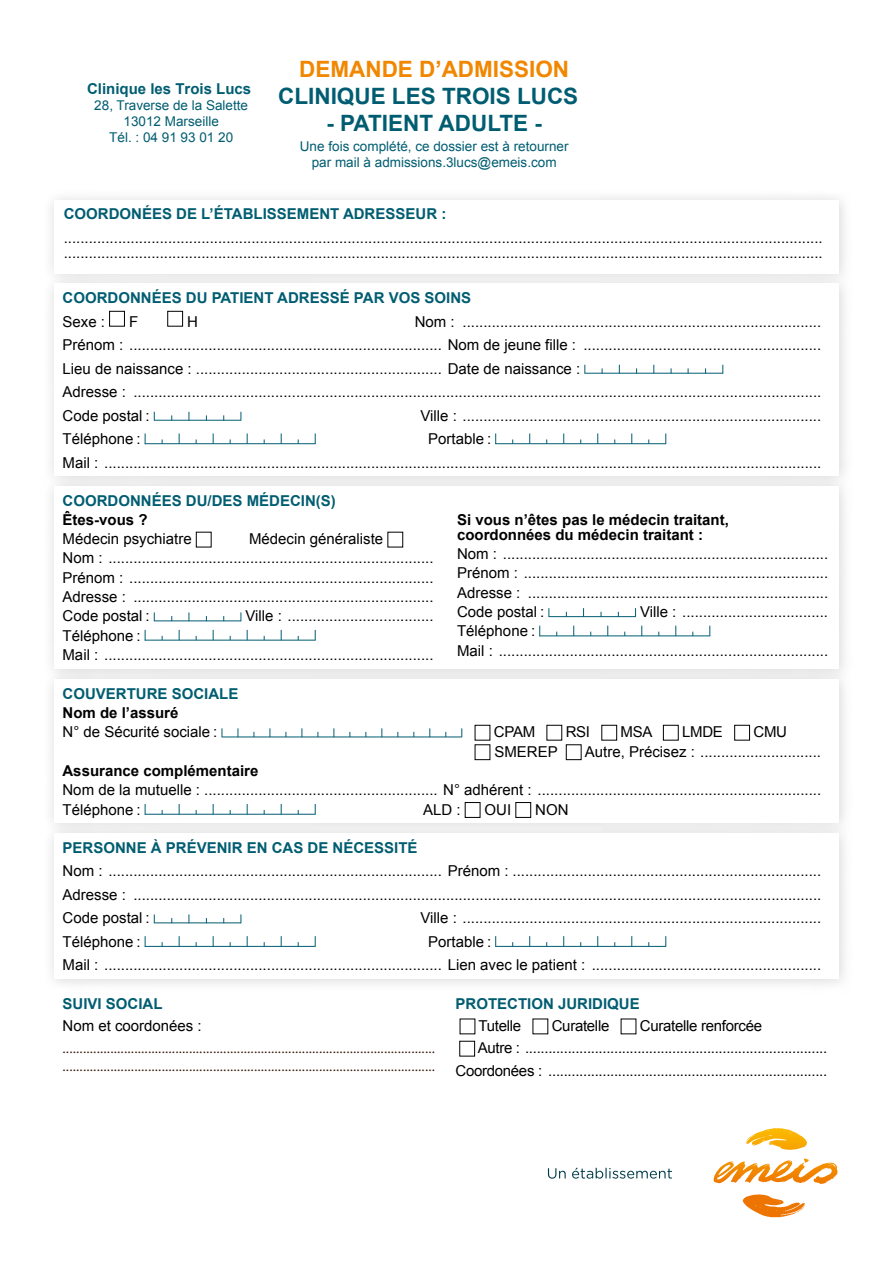
<style>
.page{position:relative;width:893px;height:1263px;background:#fff}
.page>*{position:absolute;margin:0;border:0;box-sizing:border-box;transform-origin:0 0}
.t1{font:700 22.5px/27px "Arial";color:#f18700;text-align:center}
.t2{font:700 22.5px "Arial";color:#005d71}
.t3{font:15px/19.2px "Arial";color:#000}
.t4{font:15px/18px "Minion Pro";color:#381a0a}
.t5{font:700 15px "Arial";color:#005d71}
.t6{font:15px "Arial";letter-spacing:-.02em;color:#000}
.t7{font:700 15px/15px "Arial";color:#000}
.t8{font:13.5px/16.2px "Arial";color:#005d71;text-align:center}
.s1{color:#005d71}
.s2{font-style:inherit}
</style>
<div class="page">
<div style="left:42px;top:188px;width:812px;height:101px;background:#f9f9f9"></div>
<div style="left:54px;top:200px;width:785px;height:73px;background:#fff"></div>
<div style="left:42px;top:272px;width:812px;height:219px;background:#000;opacity:.15"></div>
<div style="left:54px;top:284px;width:785px;height:192px;background:#fff"></div>
<div style="left:109px;top:311px;width:16px;height:16px;border:1px solid #000"></div>
<div style="left:167px;top:311px;width:16px;height:16px;border:1px solid #000"></div>
<hr style="left:585px;top:373px;width:138px;height:1px;background:#005d71">
<hr style="left:154px;top:420px;width:87px;height:1px;background:#005d71">
<hr style="left:145px;top:443px;width:171px;height:1px;background:#005d71">
<hr style="left:495px;top:443px;width:171px;height:1px;background:#005d71">
<div style="left:42px;top:474px;width:812px;height:211px;background:#000;opacity:.15"></div>
<div style="left:54px;top:486px;width:785px;height:183px;background:#fff"></div>
<hr style="left:154px;top:620px;width:87px;height:1px;background:#005d71">
<hr style="left:145px;top:640px;width:171px;height:1px;background:#005d71">
<hr style="left:549px;top:616px;width:87px;height:1px;background:#005d71">
<hr style="left:539px;top:635px;width:171px;height:1px;background:#005d71">
<div style="left:42px;top:667px;width:812px;height:171px;background:#000;opacity:.15"></div>
<div style="left:54px;top:679px;width:785px;height:144px;background:#fff"></div>
<hr style="left:222px;top:736px;width:240px;height:1px;background:#005d71">
<div style="left:475px;top:725px;width:15px;height:15px;border:1px solid #000"></div>
<div style="left:601px;top:725px;width:16px;height:15px;border:1px solid #000"></div>
<div style="left:663px;top:725px;width:16px;height:15px;border:1px solid #000"></div>
<div style="left:734px;top:725px;width:16px;height:15px;border:1px solid #000"></div>
<div style="left:475px;top:744px;width:15px;height:16px;border:1px solid #000"></div>
<div style="left:566px;top:744px;width:15px;height:16px;border:1px solid #000"></div>
<hr style="left:145px;top:814px;width:171px;height:1px;background:#005d71">
<div style="left:465px;top:802px;width:15px;height:16px;border:1px solid #000"></div>
<div style="left:515px;top:802px;width:16px;height:16px;border:1px solid #000"></div>
<div style="left:42px;top:821px;width:812px;height:172px;background:#000;opacity:.15"></div>
<div style="left:54px;top:833px;width:785px;height:146px;background:#fff"></div>
<hr style="left:154px;top:922px;width:87px;height:1px;background:#005d71">
<hr style="left:145px;top:946px;width:171px;height:1px;background:#005d71">
<hr style="left:495px;top:946px;width:171px;height:1px;background:#005d71">
<svg style="left:746px;top:1128px;width:32px;height:17px"></svg>
<svg style="left:548px;top:1168px;width:18px;height:11px"></svg>
<svg style="left:572px;top:1168px;width:100px;height:11px"></svg>
<div style="left:459px;top:1041px;width:16px;height:15px;border:1px solid #000"></div>
<h1 class="t1" style="left:278px;top:57px;width:302px">DEMANDE D’ADMISSION<br><span class="s1">CLINIQUE</span> <span class="s1">LES TROIS LUCS</span></h1>
<h1 class="t2" style="left:326px;top:109px;width:217px">- PATIENT ADULTE -</h1>
<p class="t8" style="left:300px;top:138px;width:270px">Une fois complété, ce dossier est à retourner par mail à admissions.3lucs@emeis.com</p>
<p class="t5" style="left:64px;top:204px;width:384px">COORDONÉES DE L’ÉTABLISSEMENT ADRESSEUR :</p>
<p class="t3" style="left:64px;top:230px;width:760px;line-height:15px">...................................................................................................................................................................................... ......................................................................................................................................................................................</p>
<p class="t5" style="left:87px;top:79px;width:166px">Clinique <span class="s2">l</span>es Trois Lucs</p>
<p class="t8" style="left:94px;top:97px;width:155px">28, Traverse de la Salette<br>13012 Marseille<br>Tél. : 04 91 93 01 20</p>
<p class="t5" style="left:63px;top:288px;width:410px">COORDONNÉES DU PATIENT ADRESSÉ PAR VOS SOINS</p>
<p class="t3" style="left:63px;top:312px;width:44px">Sexe :</p>
<p class="t3" style="left:129px;top:312px;width:11px">F</p>
<p class="t3" style="left:187px;top:312px;width:12px">H</p>
<p class="t3" style="left:62px;top:310px;width:760px;line-height:23.5px;text-indent:352px">Nom : ......................................................................................<br>Prénom : ........................................................................... Nom de jeune fille : .........................................................<br>Lieu de naissance : ........................................................... Date de naissance :<br>Adresse : .....................................................................................................................................................................<br>Code postal :</p>
<p class="t3" style="left:421px;top:406px;width:402px">Ville : ......................................................................................</p>
<p class="t3" style="left:63px;top:429px;width:80px">Téléphone :</p>
<p class="t3" style="left:63px;top:427px;width:760px;line-height:23.5px;text-indent:366px">Portable :<br>Mail : ............................................................................................................................................................................</p>
<p class="t5" style="left:63px;top:491px;width:275px">COORDONNÉES DU/DES MÉDECIN(S)</p>
<p class="t7" style="left:63px;top:513px;width:87px">Êtes-vous ?</p>
<p class="t3" style="left:63px;top:529px;width:131px">Médecin psychiatre</p>
<p class="t7" style="left:457px;top:513px;width:273px">Si vous n’êtes pas le médecin traitant, coordonnées du médecin traitant :</p>
<p class="t3" style="left:457px;top:544px;width:373px;text-align:justify">Nom : ..............................................................................<br>Prénom : .........................................................................<br>Adresse : ........................................................................<br>Code postal :</p>
<p class="t3" style="left:63px;top:529px;width:373px;text-indent:187px">Médecin généraliste<br>Nom : ..............................................................................<br>Prénom : .........................................................................<br>Adresse : ........................................................................<br>Code postal :</p>
<p class="t3" style="left:640px;top:602px;width:190px">Ville : ...................................</p>
<p class="t3" style="left:457px;top:621px;width:373px">Téléphone :<br>Mail : ...............................................................................</p>
<p class="t3" style="left:245px;top:606px;width:190px">Ville : ...................................</p>
<p class="t3" style="left:62px;top:626px;width:373px">Téléphone :<br>Mail : ...............................................................................</p>
<p class="t5" style="left:63px;top:684px;width:177px">COUVERTURE SOCIALE</p>
<p class="t7" style="left:63px;top:706px;width:117px">Nom de l’assuré</p>
<p class="t3" style="left:63px;top:723px;width:156px">N° de Sécurité sociale :</p>
<p class="t3" style="left:494px;top:723px;width:43px">CPAM</p>
<p class="t3" style="left:566px;top:723px;width:26px">RSI</p>
<p class="t3" style="left:621px;top:723px;width:33px">MSA</p>
<p class="t3" style="left:682px;top:723px;width:42px">LMDE</p>
<p class="t3" style="left:753px;top:723px;width:35px">CMU</p>
<p class="t3" style="left:494px;top:742px;width:65px">SMEREP</p>
<p class="t3" style="left:585px;top:742px;width:238px">Autre, Précisez : .............................</p>
<p class="t7" style="left:62px;top:764px;width:197px">Assurance complémentaire</p>
<p class="t3" style="left:62px;top:781px;width:760px">Nom de la mutuelle : ........................................................ N° adhérent : ....................................................................<br>Téléphone :</p>
<p class="t3" style="left:423px;top:800px;width:39px">ALD :</p>
<p class="t3" style="left:485px;top:800px;width:28px">OUI</p>
<p class="t3" style="left:535px;top:800px;width:35px">NON</p>
<p class="t5" style="left:63px;top:837px;width:357px">PERSONNE À PRÉVENIR EN CAS DE NÉCESSITÉ</p>
<p class="t3" style="left:63px;top:859px;width:760px;line-height:23.5px;text-align:justify">Nom : ................................................................................ Prénom : ..........................................................................<br>Adresse : .....................................................................................................................................................................<br>Code postal :</p>
<p class="t3" style="left:421px;top:908px;width:402px">Ville : ......................................................................................</p>
<p class="t3" style="left:63px;top:932px;width:80px">Téléphone :</p>
<p class="t3" style="left:63px;top:930px;width:760px;line-height:23.5px;text-indent:366px">Portable :<br>Mail : ................................................................................. Lien avec le patient : .......................................................</p>
<p class="t5" style="left:63px;top:994px;width:102px">SUIVI SOCIAL</p>
<p class="t3" style="left:63px;top:1016px;width:141px">Nom et coordonées :</p>
<p class="t4" style="left:63px;top:1039px;width:374px">............................................................................................................. .............................................................................................................</p>
<p class="t5" style="left:455px;top:994px;width:186px">PROTECTION JURIDIQUE</p>
<p class="t6" style="left:479px;top:1016px;width:44px">Tutelle</p>
<p class="t6" style="left:552px;top:1016px;width:59px">Curatelle</p>
<p class="t6" style="left:640px;top:1016px;width:124px">Curatelle renforcée</p>
<p class="t3" style="left:478px;top:1038px;width:351px">Autre : ..............................................................................</p>
<p class="t6" style="left:455px;top:1060px;width:373px">Coordonées : ........................................................................</p>
</div>
